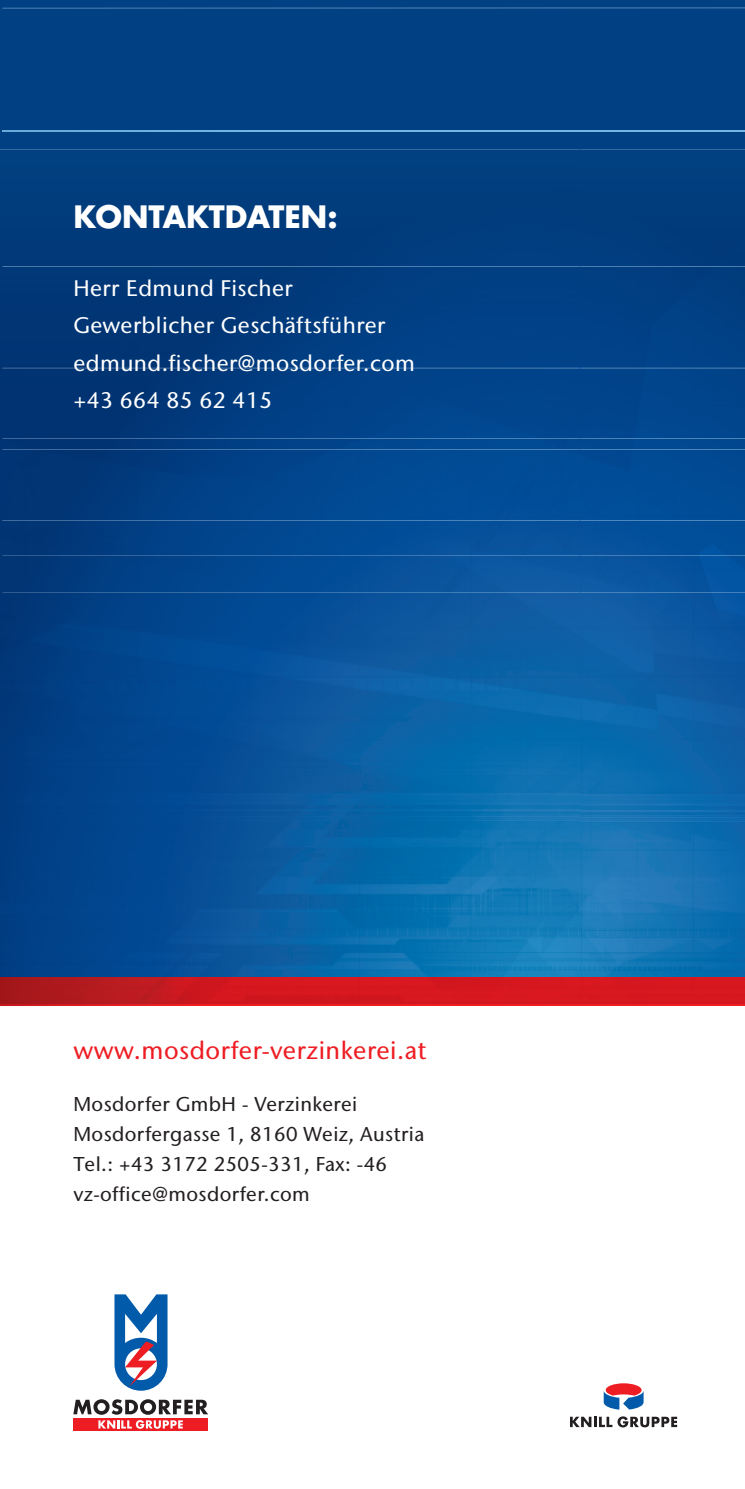
<style>
.page{position:relative;width:745px;height:1489px;background:#fff}
.page>*{position:absolute;margin:0;border:0;box-sizing:border-box;transform-origin:0 0}
.t1{font:700 30px "Futura LT Pro";color:#fff}
.t2{font:500 25px "Stone Sans IIITC Pro";letter-spacing:.02em;color:#ee1d23}
.t3{font:500 22.5px/37.5px "Stone Sans IIITC Pro";letter-spacing:.02em;color:#fff}
.t4{font:500 20px/30px "Stone Sans IIITC Pro";letter-spacing:.02em;color:#231f20}
</style>
<div class="page">
<div style="left:0;top:0;width:744px;height:149px;background:#014183"></div>
<img style="left:0;top:149px;width:578px;height:828px">
<img style="left:578px;top:149px;width:166px;height:828px">
<img style="left:2px;top:449px;width:742px;height:71px">
<img style="left:2px;top:368px;width:742px;height:71px">
<img style="left:2px;top:131px;width:742px;height:1px">
<img style="left:2px;top:266px;width:742px;height:1px">
<img style="left:2px;top:8px;width:742px;height:1px">
<img style="left:2px;top:555px;width:742px;height:37px">
<svg style="left:603px;top:1383px;width:40px;height:26px"></svg>
<svg style="left:570px;top:1416px;width:106px;height:11px"></svg>
<svg style="left:73px;top:1428px;width:135px;height:2px"></svg>
<svg style="left:73px;top:1399px;width:135px;height:29px"></svg>
<svg style="left:114px;top:1294px;width:53px;height:96px"></svg>
<svg style="left:0;top:1003px;width:744px;height:2px"></svg>
<img style="left:0;top:977px;width:744px;height:26px">
<h1 class="t1" style="left:73px;top:194px;width:266px">KONTAKTDATEN:</h1>
<p class="t3" style="left:73px;top:269px;width:343px">Herr Edmund Fischer<br>Gewerblicher Geschäftsführer edmund.fischer@mosdorfer.com +43 664 85 62 415</p>
<p class="t2" style="left:73px;top:1034px;width:354px">www.mosdorfer-verzinkerei.at</p>
<p class="t4" style="left:73px;top:1088px;width:352px">Mosdorfer GmbH - Verzinkerei<br>Mosdorfergasse 1, 8160 Weiz, Austria<br>Tel.: +43 3172 2505-331, Fax: -46 vz-office@mosdorfer.com</p>
</div>
